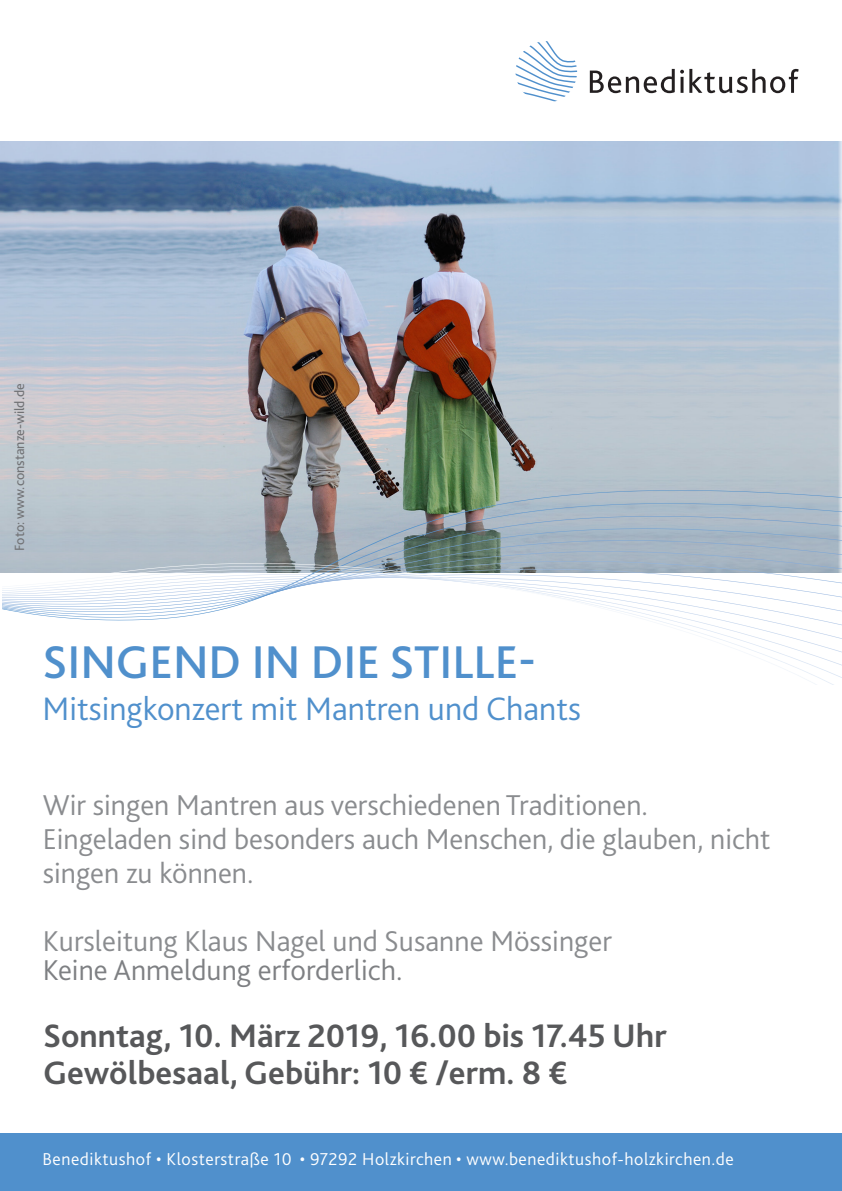
<style>
.page{position:relative;width:842px;height:1191px;background:#fff}
.page>*{position:absolute;margin:0;border:0;box-sizing:border-box;transform-origin:0 0}
.t1{font:500 48px "Bliss 2";color:#5090cc}
.t2{font:700 34px/36.3px "Bliss 2";color:#57585a}
.t3{font:300 34px "Bliss 2";color:#5090cc}
.t4{font:300 30px/34px "Bliss 2";color:#8a8c8f}
.t5{font:300 30px "Bliss 2";color:#7e8083}
.t6{font:300 18px "Bliss 2";letter-spacing:.03em;color:#fff}
.t7{font:14px "Bliss 2";color:#717275}
</style>
<div class="page">
<svg style="left:590px;top:69px;width:209px;height:24px"></svg>
<svg style="left:516px;top:41px;width:61px;height:61px"></svg>
<div style="left:0;top:1133px;width:842px;height:58px;background:#5090cc"></div>
<img style="left:0;top:142px;width:842px;height:430px">
<svg style="left:2px;top:459px;width:840px;height:17px;background:#a9b4b4"></svg>
<svg style="left:2px;top:476px;width:840px;height:16px;background:#a7b3b5"></svg>
<svg style="left:2px;top:492px;width:840px;height:16px;background:#a5b3b7"></svg>
<svg style="left:2px;top:508px;width:840px;height:6px;background:#a6b3ba"></svg>
<svg style="left:2px;top:514px;width:840px;height:170px"></svg>
<p class="t7" style="left:11px;top:551px;width:169px;rotate:-90deg">Foto: www.constanze-wild.de</p>
<h1 class="t1" style="left:43px;top:632px;width:495px">SINGEND IN DIE STILLE-</h1>
<p class="t3" style="left:43px;top:688px;width:540px">Mitsingkonzert mit Mantren und Chants</p>
<p class="t4" style="left:43px;top:787px;width:729px">Wir singen Mantren aus verschiedenen Traditionen.<br>Eingeladen sind besonders auch Menschen, die glauben, nicht singen zu können.</p>
<p class="t4" style="left:43px;top:923px;width:571px">Kursleitung Klaus Nagel und Susanne Mössinger</p>
<p class="t5" style="left:43px;top:951px;width:361px">Keine Anmeldung erforderlich.</p>
<p class="t2" style="left:43px;top:1016px;width:625px">Sonntag, 10. März 2019, 16.00 bis 17.45 Uhr<br>Gewölbesaal, Gebühr: 10 € /erm. 8 €</p>
<p class="t6" style="left:43px;top:1148px;width:693px">Benediktushof • Klosterstraße 10 • 97292 Holzkirchen • www.benediktushof-holzkirchen.de</p>
</div>
